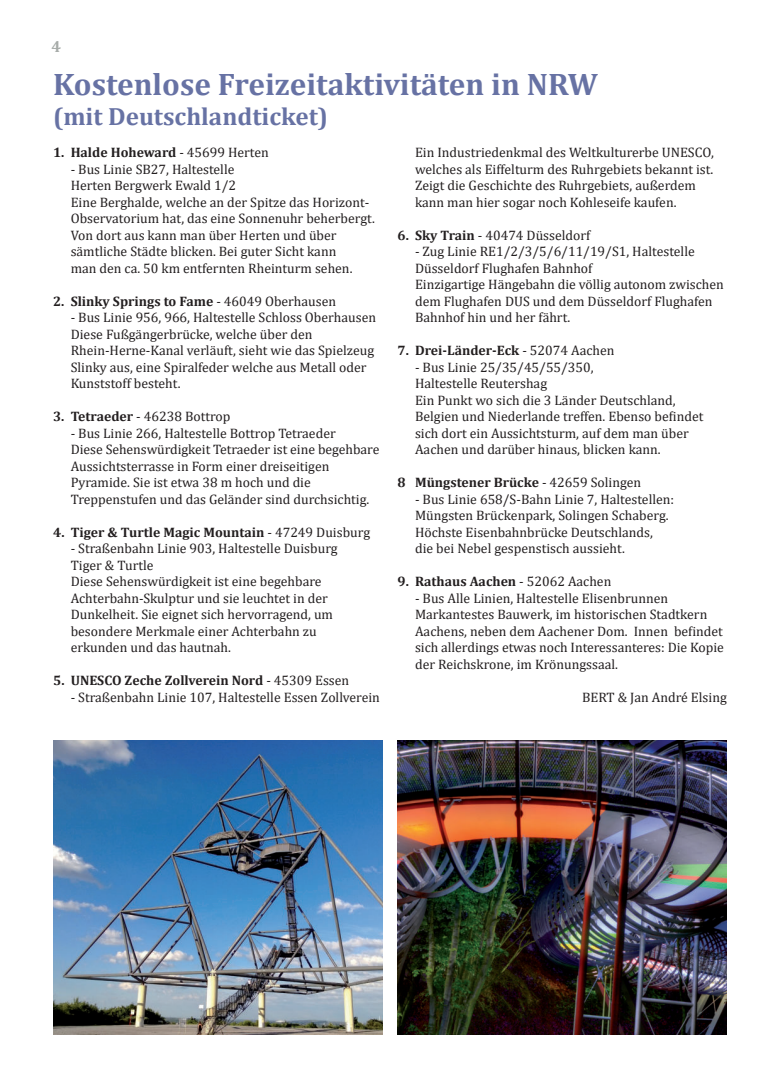
<style>
.page{position:relative;width:780px;height:1088px;background:#fff}
.page>*{position:absolute;margin:0;border:0;box-sizing:border-box;transform-origin:0 0}
.t1{font:700 31.25px "Cambria";color:#6772a4}
.t2{font:700 25px "Cambria";color:#6772a4}
.t3{font:700 16.25px "Cambria";color:#a7aca9}
.t4{font:13.75px/16.5px "Cambria";color:#231f20}
.t5{font:700 13.75px "Cambria";color:#231f20}
.s1{font-weight:400}
.s2{font-weight:700}
</style>
<div class="page">
<img style="left:53px;top:741px;width:330px;height:294px">
<img style="left:397px;top:741px;width:329px;height:294px">
<p class="t3" style="left:51px;top:41px;width:11px">4</p>
<h1 class="t1" style="left:53px;top:73px;width:546px">Kostenlose Freizeitaktivitäten in NRW</h1>
<h2 class="t2" style="left:53px;top:108px;width:276px">(mit Deutschlandticket)</h2>
<p class="t5" style="left:53px;top:148px;width:217px">1. Halde Hoheward <span class="s1">- 45699 Herten</span></p>
<p class="t4" style="left:71px;top:162px;width:305px">- Bus Linie SB27, Haltestelle<br>Herten Bergwerk Ewald 1/2<br>Eine Berghalde, welche an der Spitze das Horizont-Observatorium hat, das eine Sonnenuhr beherbergt.<br>Von dort aus kann man über Herten und über sämtliche Städte blicken. Bei guter Sicht kann<br>man den ca. 50 km entfernten Rheinturm sehen.</p>
<p class="t5" style="left:53px;top:296px;width:284px">2. Slinky Springs to Fame <span class="s1">- 46049 Oberhausen</span></p>
<p class="t4" style="left:71px;top:311px;width:307px">- Bus Linie 956, 966, Haltestelle Schloss Oberhausen Diese Fußgängerbrücke, welche über den Rhein-Herne-Kanal verläuft, sieht wie das Spielzeug Slinky aus, eine Spiralfeder welche aus Metall oder Kunststoff besteht.</p>
<p class="t4" style="left:53px;top:410px;width:179px"><span class="s2">3. Tetraeder</span> - 46238 Bottrop</p>
<p class="t4" style="left:71px;top:426px;width:310px">- Bus Linie 266, Haltestelle Bottrop Tetraeder<br>Diese Sehenswürdigkeit Tetraeder ist eine begehbare Aussichtsterrasse in Form einer dreiseitigen Pyramide. Sie ist etwa 38 m hoch und die Treppenstufen und das Geländer sind durchsichtig.</p>
<p class="t5" style="left:53px;top:527px;width:318px">4. Tiger &amp; Turtle Magic Mountain <span class="s1">- 47249 Duisburg</span></p>
<p class="t4" style="left:71px;top:542px;width:268px">- Straßenbahn Linie 903, Haltestelle Duisburg Tiger &amp; Turtle<br>Diese Sehenswürdigkeit ist eine begehbare Achterbahn-Skulptur und sie leuchtet in der Dunkelheit. Sie eignet sich hervorragend, um besondere Merkmale einer Achterbahn zu erkunden und das hautnah.</p>
<p class="t5" style="left:53px;top:676px;width:297px">5. UNESCO Zeche Zollverein Nord <span class="s1">- 45309 Essen</span></p>
<p class="t4" style="left:71px;top:690px;width:311px">- Straßenbahn Linie 107, Haltestelle Essen Zollverein</p>
<p class="t4" style="left:415px;top:146px;width:300px">Ein Industriedenkmal des Weltkulturerbe UNESCO, welches als Eiffelturm des Ruhrgebiets bekannt ist.<br>Zeigt die Geschichte des Ruhrgebiets, außerdem kann man hier sogar noch Kohleseife kaufen.</p>
<p class="t4" style="left:397px;top:228px;width:194px"><span class="s2">6. Sky Train</span> - 40474 Düsseldorf</p>
<p class="t4" style="left:415px;top:245px;width:310px">- Zug Linie RE1/2/3/5/6/11/19/S1, Haltestelle Düsseldorf Flughafen Bahnhof<br>Einzigartige Hängebahn die völlig autonom zwischen dem Flughafen DUS und dem Düsseldorf Flughafen Bahnhof hin und her fährt.</p>
<p class="t5" style="left:397px;top:346px;width:218px">7. Drei-Länder-Eck <span class="s1">- 52074 Aachen</span></p>
<p class="t4" style="left:415px;top:360px;width:290px">- Bus Linie 25/35/45/55/350,<br>Haltestelle Reutershag<br>Ein Punkt wo sich die 3 Länder Deutschland, Belgien und Niederlande treffen. Ebenso befindet sich dort ein Aussichtsturm, auf dem man über Aachen und darüber hinaus, blicken kann.</p>
<p class="t5" style="left:397px;top:478px;width:245px">8 Müngstener Brücke <span class="s1">- 42659 Solingen</span></p>
<p class="t4" style="left:415px;top:492px;width:260px">- Bus Linie 658/S-Bahn Linie 7, Haltestellen:<br>Müngsten Brückenpark, Solingen Schaberg.<br>Höchste Eisenbahnbrücke Deutschlands, die bei Nebel gespenstisch aussieht.</p>
<p class="t5" style="left:397px;top:577px;width:215px">9. Rathaus Aachen <span class="s1">- 52062 Aachen</span></p>
<p class="t4" style="left:415px;top:591px;width:310px">- Bus Alle Linien, Haltestelle Elisenbrunnen Markantestes Bauwerk, im historischen Stadtkern Aachens, neben dem Aachener Dom. Innen befindet sich allerdings etwas noch Interessanteres: Die Kopie der Reichskrone, im Krönungssaal.</p>
<p class="t4" style="left:582px;top:690px;width:146px">BERT &amp; Jan André Elsing</p>
</div>
